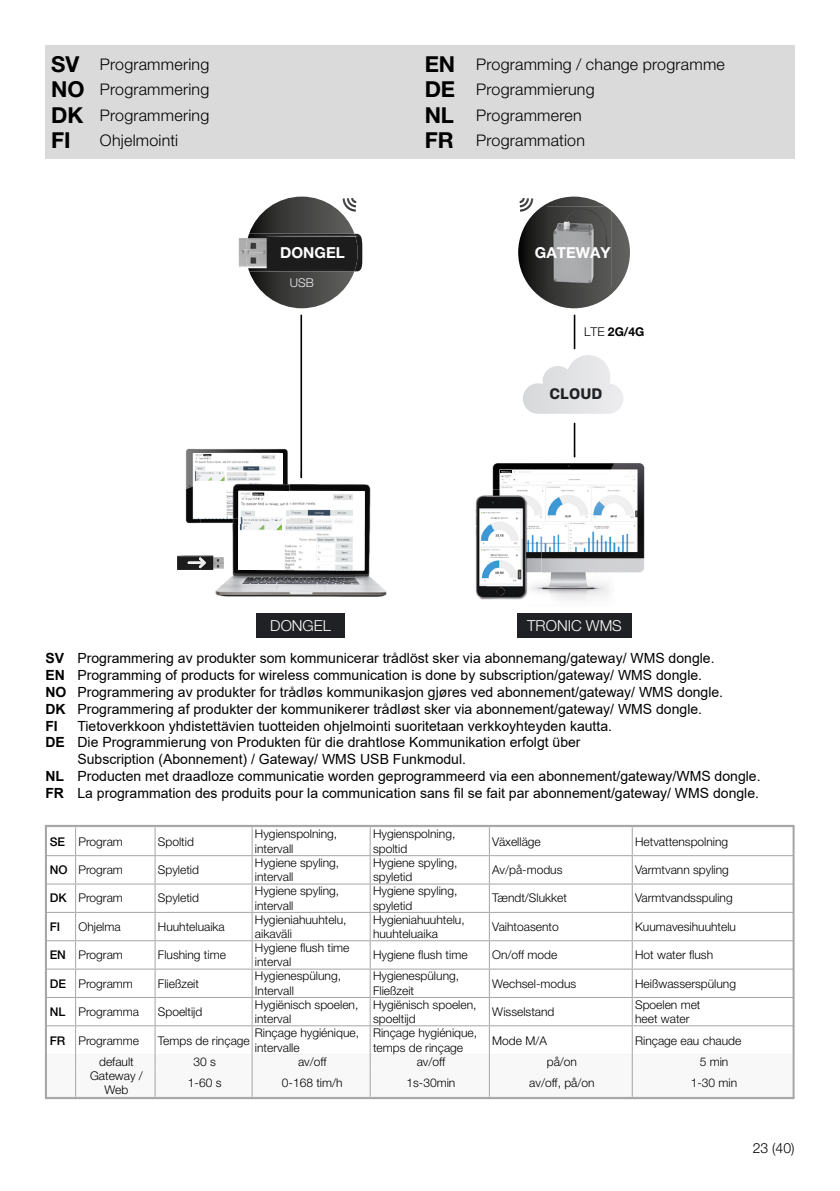
<style>
.page{position:relative;width:840px;height:1191px;background:#fff}
.page>*{position:absolute;margin:0;border:0;box-sizing:border-box;transform-origin:0 0}
.t1{font:700 22px "Helvetica Neue LT Std";color:#000}
.t2{font:300 18px "Helvetica Neue LT Std";color:#000}
.t3{font:300 16px "Helvetica Neue LT Std";letter-spacing:.015em;color:#000}
.t4{font:300 15.2px "Helvetica Neue LT Std";color:#fff}
.t5{font:700 15.2px "Helvetica Neue LT Std";color:#fff}
.t6{font:700 15.2px "Colfax";color:#202124}
.t7{font:14px/16.8px "Arial";color:#000}
.t8{font:300 14px "Helvetica Neue LT Std";color:#000}
.t9{font:700 12.2px "Helvetica Neue LT Std";color:#000}
.t10{font:300 12.2px "Helvetica Neue LT Std";color:#ededef}
.t11{font:300 12px/14.4px "Helvetica Neue LT Std";color:#000}
.t12{font:500 12px "Helvetica Neue LT Std";color:#000}
.s1{font-weight:700;font-size:22px}
.s2{font-weight:300}
.s3{font-weight:700}
.s4{font-weight:500}
</style>
<div class="page">
<div style="left:45px;top:45px;width:749px;height:114px;background:#dadada"></div>
<svg style="left:523px;top:355px;width:100px;height:59px"></svg>
<hr style="left:573px;top:314px;width:2px;height:35px;background:#000">
<hr style="left:573px;top:423px;width:2px;height:34px;background:#000">
<hr style="left:300px;top:314px;width:2px;height:164px;background:#000">
<img style="left:177px;top:555px;width:24px;height:15px">
<hr style="left:187px;top:561px;width:19px;height:3px;background:#ededef">
<div style="left:517px;top:613px;width:114px;height:25px;background:#202124"></div>
<div style="left:256px;top:613px;width:89px;height:25px;background:#202124"></div>
<img style="left:249px;top:197px;width:105px;height:111px">
<img style="left:342px;top:198px;width:13px;height:14px">
<img style="left:239px;top:233px;width:123px;height:38px">
<img style="left:246px;top:233px;width:111px;height:38px">
<img style="left:518px;top:197px;width:111px;height:111px">
<img style="left:519px;top:198px;width:14px;height:14px">
<img style="left:546px;top:207px;width:64px;height:80px">
<img style="left:492px;top:455px;width:153px;height:145px">
<svg style="left:500px;top:470px;width:11px;height:3px"></svg>
<img style="left:475px;top:489px;width:66px;height:111px">
<img style="left:185px;top:448px;width:103px;height:76px">
<img style="left:193px;top:453px;width:90px;height:65px">
<img style="left:201px;top:471px;width:186px;height:126px">
<svg style="left:300px;top:471px;width:2px;height:7px"></svg>
<svg style="left:199px;top:557px;width:7px;height:11px"></svg>
<img style="left:201px;top:471px;width:88px;height:53px">
<img style="left:201px;top:471px;width:82px;height:47px">
<img style="left:238px;top:491px;width:126px;height:79px">
<img style="left:238px;top:491px;width:51px;height:33px">
<img style="left:238px;top:491px;width:45px;height:27px">
<svg style="left:48px;top:828px;width:743px;height:268px"></svg>
<div style="left:45px;top:825px;width:749px;height:274px;border:2px solid #a6a5a5"></div>
<h2 class="t2" style="left:100px;top:53px;width:104px">Ändra spoltid</h2>
<h2 class="t2" style="left:400px;top:53px;width:259px"><span class="s1">EN</span> Changing the flushing time</h2>
<h2 class="t2" style="left:100px;top:78px;width:125px">Endring spyletid</h2>
<h2 class="t2" style="left:400px;top:78px;width:173px"><span class="s1">DE</span> Spülzeit ändern</h2>
<h2 class="t2" style="left:100px;top:104px;width:132px">Ændring spuletid</h2>
<h2 class="t2" style="left:400px;top:104px;width:185px"><span class="s1">NL</span> Spoeltijd wijzigen</h2>
<h2 class="t2" style="left:100px;top:129px;width:166px">Huuhteluajan muutos</h2>
<h3 class="t3" style="left:51px;top:54px;width:160px"><span class="s1">SV</span> Programmering</h3>
<h3 class="t3" style="left:424px;top:54px;width:301px"><span class="s1">EN</span> Programming / change programme</h3>
<h3 class="t3" style="left:51px;top:80px;width:160px"><span class="s1">NO</span> Programmering</h3>
<h3 class="t3" style="left:424px;top:80px;width:171px"><span class="s1">DE</span> Programmierung</h3>
<h3 class="t3" style="left:51px;top:105px;width:160px"><span class="s1">DK</span> Programmering</h3>
<h3 class="t3" style="left:424px;top:105px;width:159px"><span class="s1">NL</span> Programmeren</h3>
<h1 class="t1" style="left:51px;top:127px;width:21px">FI</h1>
<h3 class="t3" style="left:100px;top:131px;width:80px">Ohjelmointi</h3>
<h3 class="t3" style="left:424px;top:131px;width:162px"><span class="s1">FR</span> Programmation</h3>
<p class="t5" style="left:280px;top:243px;width:66px">DONGEL</p>
<p class="t10" style="left:289px;top:275px;width:26px">USB</p>
<p class="t5" style="left:534px;top:243px;width:77px">GATEWAY</p>
<p class="t9" style="left:583px;top:324px;width:62px"><span class="s2">LTE</span> 2G/4G</p>
<p class="t6" style="left:549px;top:385px;width:54px">CLOUD</p>
<p class="t4" style="left:270px;top:616px;width:62px">DONGEL</p>
<p class="t4" style="left:527px;top:616px;width:96px">TRONIC WMS</p>
<p class="t7" style="left:45px;top:650px;width:679px"><span class="s3">SV</span> Programmering av produkter som kommunicerar trådlöst sker via abonnemang/gateway/ WMS dongle.<br><span class="s3">EN</span> Programming of products for wireless communication is done by subscription/gateway/ WMS dongle.<br><span class="s3">NO</span> Programmering av produkter for trådløs kommunikasjon gjøres ved abonnement/gateway/ WMS dongle.<br><span class="s3">DK</span> Programmering af produkter der kommunikerer trådløst sker via abonnement/gateway/ WMS dongle.<br><span class="s3">FI</span></p>
<p class="t7" style="left:77px;top:717px;width:536px">Tietoverkkoon yhdistettävien tuotteiden ohjelmointi suoritetaan verkkoyhteyden kautta.</p>
<p class="t7" style="left:45px;top:734px;width:536px"><span class="s3">DE</span> Die Programmierung von Produkten für die drahtlose Kommunikation erfolgt über</p>
<p class="t7" style="left:77px;top:751px;width:390px">Subscription (Abonnement) / Gateway/ WMS USB Funkmodul.</p>
<p class="t7" style="left:45px;top:767px;width:716px"><span class="s3">NL</span> Producten met draadloze communicatie worden geprogrammeerd via een abonnement/gateway/WMS dongle.</p>
<p class="t7" style="left:45px;top:784px;width:714px"><span class="s3">FR</span> La programmation des produits pour la communication sans fil se fait par abonnement/gateway/ WMS dongle.</p>
<p class="t11" style="left:50px;top:834px;width:75px"><span class="s4">SE</span> Program</p>
<p class="t11" style="left:158px;top:834px;width:37px">Spoltid</p>
<p class="t11" style="left:255px;top:826px;width:84px">Hygienspolning, intervall</p>
<p class="t11" style="left:373px;top:826px;width:84px">Hygienspolning, spoltid</p>
<p class="t11" style="left:492px;top:834px;width:50px">Växelläge</p>
<p class="t11" style="left:634px;top:834px;width:95px">Hetvattenspolning</p>
<p class="t11" style="left:50px;top:862px;width:75px"><span class="s4">NO</span> Program</p>
<p class="t11" style="left:158px;top:862px;width:43px">Spyletid</p>
<p class="t11" style="left:255px;top:855px;width:86px">Hygiene spyling, intervall</p>
<p class="t11" style="left:373px;top:855px;width:86px">Hygiene spyling, spyletid</p>
<p class="t11" style="left:492px;top:862px;width:72px">Av/på-modus</p>
<p class="t11" style="left:634px;top:862px;width:95px">Varmtvann spyling</p>
<p class="t11" style="left:50px;top:890px;width:75px"><span class="s4">DK</span> Program</p>
<p class="t11" style="left:158px;top:890px;width:43px">Spyletid</p>
<p class="t11" style="left:255px;top:883px;width:86px">Hygiene spyling, intervall</p>
<p class="t11" style="left:373px;top:883px;width:86px">Hygiene spyling, spyletid</p>
<p class="t11" style="left:492px;top:890px;width:76px">Tændt/Slukket</p>
<p class="t11" style="left:634px;top:890px;width:99px">Varmtvandsspuling</p>
<p class="t12" style="left:50px;top:919px;width:12px">FI</p>
<p class="t11" style="left:78px;top:919px;width:44px">Ohjelma</p>
<p class="t11" style="left:158px;top:919px;width:68px">Huuhteluaika</p>
<p class="t11" style="left:255px;top:912px;width:93px">Hygieniahuuhtelu, aikaväli</p>
<p class="t11" style="left:373px;top:912px;width:93px">Hygieniahuuhtelu, huuhteluaika</p>
<p class="t11" style="left:492px;top:919px;width:68px">Vaihtoasento</p>
<p class="t11" style="left:634px;top:919px;width:102px">Kuumavesihuuhtelu</p>
<p class="t11" style="left:50px;top:947px;width:75px"><span class="s4">EN</span> Program</p>
<p class="t11" style="left:158px;top:947px;width:69px">Flushing time</p>
<p class="t11" style="left:255px;top:940px;width:96px">Hygiene flush time interval</p>
<p class="t11" style="left:373px;top:947px;width:96px">Hygiene flush time</p>
<p class="t11" style="left:492px;top:947px;width:67px">On/off mode</p>
<p class="t11" style="left:634px;top:947px;width:80px">Hot water flush</p>
<p class="t11" style="left:50px;top:975px;width:85px"><span class="s4">DE</span> Programm</p>
<p class="t11" style="left:158px;top:975px;width:43px">Fließzeit</p>
<p class="t11" style="left:255px;top:968px;width:88px">Hygienespülung,<br>Intervall</p>
<p class="t11" style="left:373px;top:968px;width:88px">Hygienespülung,<br>Fließzeit</p>
<p class="t11" style="left:492px;top:975px;width:86px">Wechsel-modus</p>
<p class="t11" style="left:634px;top:975px;width:102px">Heißwasserspülung</p>
<p class="t11" style="left:50px;top:1004px;width:91px"><span class="s4">NL</span> Programma</p>
<p class="t11" style="left:158px;top:1004px;width:46px">Spoeltijd</p>
<p class="t11" style="left:255px;top:997px;width:105px">Hygiënisch spoelen, interval</p>
<p class="t11" style="left:373px;top:997px;width:105px">Hygiënisch spoelen, spoeltijd</p>
<p class="t11" style="left:492px;top:1004px;width:64px">Wisselstand</p>
<p class="t11" style="left:634px;top:997px;width:67px">Spoelen met heet water</p>
<p class="t11" style="left:50px;top:1032px;width:91px"><span class="s4">FR</span> Programme</p>
<p class="t11" style="left:158px;top:1032px;width:93px">Temps de rinçage</p>
<p class="t11" style="left:255px;top:1025px;width:106px">Rinçage hygiénique, intervalle</p>
<p class="t11" style="left:373px;top:1025px;width:106px">Rinçage hygiénique, temps de rinçage</p>
<p class="t11" style="left:492px;top:1032px;width:56px">Mode M/A</p>
<p class="t11" style="left:634px;top:1032px;width:108px">Rinçage eau chaude</p>
<p class="t11" style="left:99px;top:1053px;width:36px">default</p>
<p class="t11" style="left:193px;top:1053px;width:24px">30 s</p>
<p class="t11" style="left:298px;top:1053px;width:30px">av/off</p>
<p class="t11" style="left:416px;top:1053px;width:30px">av/off</p>
<p class="t11" style="left:546px;top:1053px;width:32px">på/on</p>
<p class="t11" style="left:699px;top:1053px;width:30px">5 min</p>
<p class="t11" style="left:90px;top:1068px;width:54px;text-align:center">Gateway /<br>Web</p>
<p class="t11" style="left:188px;top:1075px;width:35px">1-60 s</p>
<p class="t11" style="left:282px;top:1075px;width:62px">0-168 tim/h</p>
<p class="t11" style="left:406px;top:1075px;width:50px">1s-30min</p>
<p class="t11" style="left:529px;top:1075px;width:67px">av/off, på/on</p>
<p class="t11" style="left:690px;top:1075px;width:48px">1-30 min</p>
<p class="t8" style="left:752px;top:1139px;width:43px">23 (40)</p>
</div>
